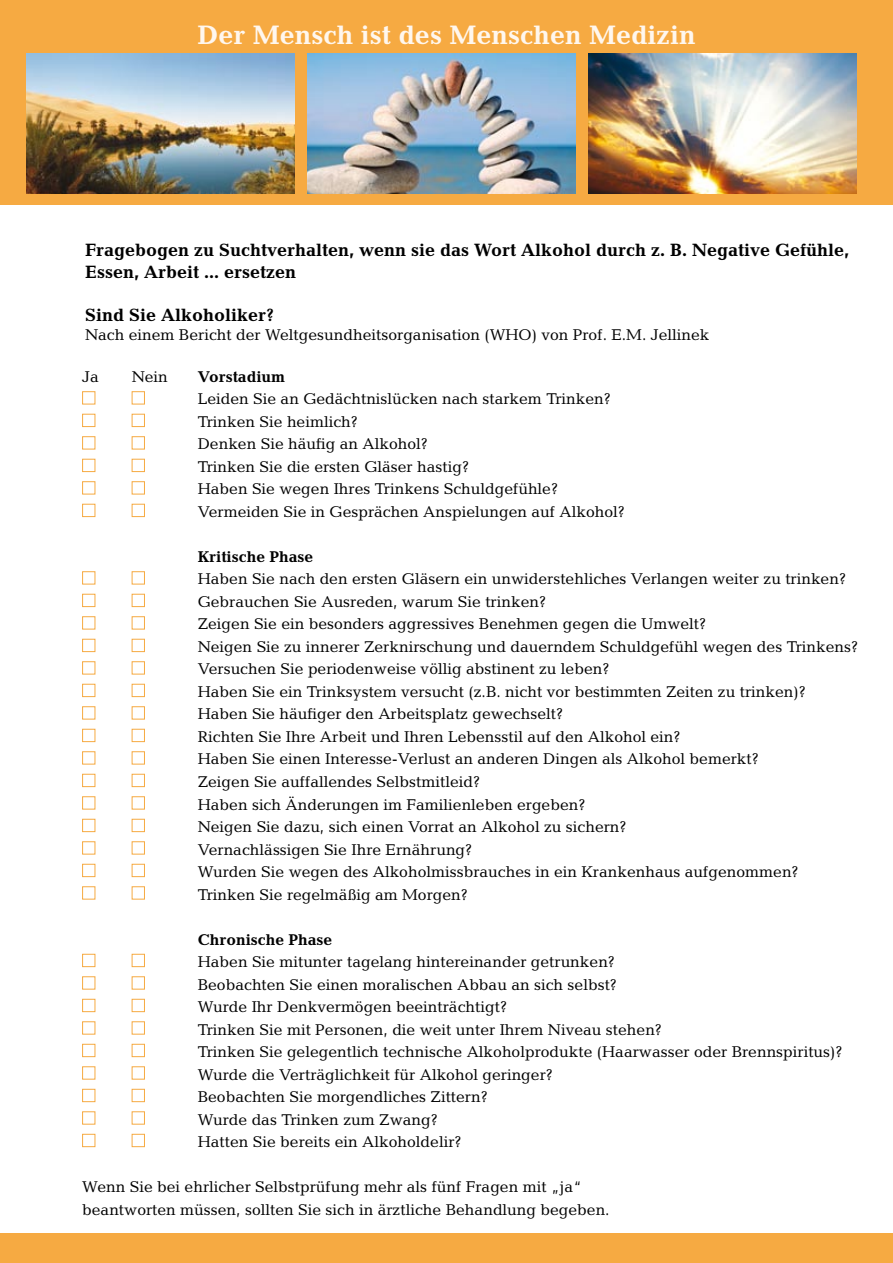
<style>
.page{position:relative;width:893px;height:1263px;background:#fff}
.page>*{position:absolute;margin:0;border:0;box-sizing:border-box;transform-origin:0 0}
.t1{font:700 27px "Candida";color:#fff7ee}
.t2{font:700 18px/21.6px "Candida";color:#000}
.t3{font:15.75px/22.5px "Candida";color:#000}
.t4{font:700 15.75px "Candida";color:#000}
</style>
<div class="page">
<div style="left:0;top:0;width:893px;height:204px;background:#f6aa42"></div>
<img style="left:27px;top:54px;width:268px;height:140px">
<img style="left:308px;top:54px;width:268px;height:140px">
<img style="left:589px;top:54px;width:268px;height:140px">
<div style="left:0;top:1233px;width:893px;height:30px;background:#f6aa42"></div>
<div style="left:82px;top:391px;width:13px;height:13px;border:1px solid #f6aa42"></div>
<div style="left:132px;top:391px;width:13px;height:13px;border:1px solid #f6aa42"></div>
<div style="left:82px;top:414px;width:13px;height:13px;border:1px solid #f6aa42"></div>
<div style="left:132px;top:414px;width:13px;height:13px;border:1px solid #f6aa42"></div>
<div style="left:82px;top:436px;width:13px;height:13px;border:1px solid #f6aa42"></div>
<div style="left:132px;top:436px;width:13px;height:13px;border:1px solid #f6aa42"></div>
<div style="left:82px;top:459px;width:13px;height:13px;border:1px solid #f6aa42"></div>
<div style="left:132px;top:459px;width:13px;height:13px;border:1px solid #f6aa42"></div>
<div style="left:82px;top:481px;width:13px;height:13px;border:1px solid #f6aa42"></div>
<div style="left:132px;top:481px;width:13px;height:13px;border:1px solid #f6aa42"></div>
<div style="left:82px;top:504px;width:13px;height:13px;border:1px solid #f6aa42"></div>
<div style="left:132px;top:504px;width:13px;height:13px;border:1px solid #f6aa42"></div>
<div style="left:82px;top:571px;width:13px;height:13px;border:1px solid #f6aa42"></div>
<div style="left:132px;top:571px;width:13px;height:13px;border:1px solid #f6aa42"></div>
<div style="left:82px;top:594px;width:13px;height:13px;border:1px solid #f6aa42"></div>
<div style="left:132px;top:594px;width:13px;height:13px;border:1px solid #f6aa42"></div>
<div style="left:82px;top:616px;width:13px;height:13px;border:1px solid #f6aa42"></div>
<div style="left:132px;top:616px;width:13px;height:13px;border:1px solid #f6aa42"></div>
<div style="left:82px;top:639px;width:13px;height:13px;border:1px solid #f6aa42"></div>
<div style="left:132px;top:639px;width:13px;height:13px;border:1px solid #f6aa42"></div>
<div style="left:82px;top:661px;width:13px;height:13px;border:1px solid #f6aa42"></div>
<div style="left:132px;top:661px;width:13px;height:13px;border:1px solid #f6aa42"></div>
<div style="left:82px;top:684px;width:13px;height:13px;border:1px solid #f6aa42"></div>
<div style="left:132px;top:684px;width:13px;height:13px;border:1px solid #f6aa42"></div>
<div style="left:82px;top:706px;width:13px;height:13px;border:1px solid #f6aa42"></div>
<div style="left:132px;top:706px;width:13px;height:13px;border:1px solid #f6aa42"></div>
<div style="left:82px;top:729px;width:13px;height:13px;border:1px solid #f6aa42"></div>
<div style="left:132px;top:729px;width:13px;height:13px;border:1px solid #f6aa42"></div>
<div style="left:82px;top:751px;width:13px;height:13px;border:1px solid #f6aa42"></div>
<div style="left:132px;top:751px;width:13px;height:13px;border:1px solid #f6aa42"></div>
<div style="left:82px;top:774px;width:13px;height:13px;border:1px solid #f6aa42"></div>
<div style="left:132px;top:774px;width:13px;height:13px;border:1px solid #f6aa42"></div>
<div style="left:82px;top:796px;width:13px;height:13px;border:1px solid #f6aa42"></div>
<div style="left:132px;top:796px;width:13px;height:13px;border:1px solid #f6aa42"></div>
<div style="left:82px;top:819px;width:13px;height:13px;border:1px solid #f6aa42"></div>
<div style="left:132px;top:819px;width:13px;height:13px;border:1px solid #f6aa42"></div>
<div style="left:82px;top:841px;width:13px;height:13px;border:1px solid #f6aa42"></div>
<div style="left:132px;top:841px;width:13px;height:13px;border:1px solid #f6aa42"></div>
<div style="left:82px;top:864px;width:13px;height:13px;border:1px solid #f6aa42"></div>
<div style="left:132px;top:864px;width:13px;height:13px;border:1px solid #f6aa42"></div>
<div style="left:82px;top:886px;width:13px;height:13px;border:1px solid #f6aa42"></div>
<div style="left:132px;top:886px;width:13px;height:13px;border:1px solid #f6aa42"></div>
<div style="left:82px;top:954px;width:13px;height:13px;border:1px solid #f6aa42"></div>
<div style="left:132px;top:954px;width:13px;height:13px;border:1px solid #f6aa42"></div>
<div style="left:82px;top:976px;width:13px;height:13px;border:1px solid #f6aa42"></div>
<div style="left:132px;top:976px;width:13px;height:13px;border:1px solid #f6aa42"></div>
<div style="left:82px;top:999px;width:13px;height:13px;border:1px solid #f6aa42"></div>
<div style="left:132px;top:999px;width:13px;height:13px;border:1px solid #f6aa42"></div>
<div style="left:82px;top:1021px;width:13px;height:13px;border:1px solid #f6aa42"></div>
<div style="left:132px;top:1021px;width:13px;height:13px;border:1px solid #f6aa42"></div>
<div style="left:82px;top:1044px;width:13px;height:13px;border:1px solid #f6aa42"></div>
<div style="left:132px;top:1044px;width:13px;height:13px;border:1px solid #f6aa42"></div>
<div style="left:82px;top:1066px;width:13px;height:13px;border:1px solid #f6aa42"></div>
<div style="left:132px;top:1066px;width:13px;height:13px;border:1px solid #f6aa42"></div>
<div style="left:82px;top:1089px;width:13px;height:13px;border:1px solid #f6aa42"></div>
<div style="left:132px;top:1089px;width:13px;height:13px;border:1px solid #f6aa42"></div>
<div style="left:82px;top:1111px;width:13px;height:13px;border:1px solid #f6aa42"></div>
<div style="left:132px;top:1111px;width:13px;height:13px;border:1px solid #f6aa42"></div>
<div style="left:82px;top:1134px;width:13px;height:13px;border:1px solid #f6aa42"></div>
<div style="left:132px;top:1134px;width:13px;height:13px;border:1px solid #f6aa42"></div>
<h1 class="t1" style="left:197px;top:20px;width:500px">Der Mensch ist des Menschen Medizin</h1>
<p class="t2" style="left:85px;top:239px;width:766px">Fragebogen zu Suchtverhalten, wenn sie das Wort Alkohol durch z. B. Negative Gefühle,<br>Essen, Arbeit ... ersetzen</p>
<p class="t2" style="left:85px;top:304px;width:191px">Sind Sie Alkoholiker?</p>
<p class="t3" style="left:85px;top:323px;width:626px">Nach einem Bericht der Weltgesundheitsorganisation (WHO) von Prof. E.M. Jellinek</p>
<p class="t3" style="left:82px;top:365px;width:18px">Ja</p>
<p class="t3" style="left:132px;top:365px;width:38px">Nein</p>
<p class="t4" style="left:198px;top:368px;width:89px">Vorstadium</p>
<p class="t3" style="left:198px;top:388px;width:429px">Leiden Sie an Gedächtnislücken nach starkem Trinken?<br>Trinken Sie heimlich?<br>Denken Sie häufig an Alkohol?<br>Trinken Sie die ersten Gläser hastig?<br>Haben Sie wegen Ihres Trinkens Schuldgefühle?<br>Vermeiden Sie in Gesprächen Anspielungen auf Alkohol?</p>
<p class="t4" style="left:198px;top:548px;width:117px">Kritische Phase</p>
<p class="t3" style="left:198px;top:568px;width:662px">Haben Sie nach den ersten Gläsern ein unwiderstehliches Verlangen weiter zu trinken?<br>Gebrauchen Sie Ausreden, warum Sie trinken?<br>Zeigen Sie ein besonders aggressives Benehmen gegen die Umwelt?<br>Neigen Sie zu innerer Zerknirschung und dauerndem Schuldgefühl wegen des Trinkens?<br>Versuchen Sie periodenweise völlig abstinent zu leben?<br>Haben Sie ein Trinksystem versucht (z.B. nicht vor bestimmten Zeiten zu trinken)?<br>Haben Sie häufiger den Arbeitsplatz gewechselt?<br>Richten Sie Ihre Arbeit und Ihren Lebensstil auf den Alkohol ein?<br>Haben Sie einen Interesse-Verlust an anderen Dingen als Alkohol bemerkt?<br>Zeigen Sie auffallendes Selbstmitleid?<br>Haben sich Änderungen im Familienleben ergeben?<br>Neigen Sie dazu, sich einen Vorrat an Alkohol zu sichern?<br>Vernachlässigen Sie Ihre Ernährung?<br>Wurden Sie wegen des Alkoholmissbrauches in ein Krankenhaus aufgenommen?<br>Trinken Sie regelmäßig am Morgen?</p>
<p class="t4" style="left:198px;top:930px;width:136px">Chronische Phase</p>
<p class="t3" style="left:198px;top:950px;width:646px">Haben Sie mitunter tagelang hintereinander getrunken?<br>Beobachten Sie einen moralischen Abbau an sich selbst?<br>Wurde Ihr Denkvermögen beeinträchtigt?<br>Trinken Sie mit Personen, die weit unter Ihrem Niveau stehen?<br>Trinken Sie gelegentlich technische Alkoholprodukte (Haarwasser oder Brennspiritus)?<br>Wurde die Verträglichkeit für Alkohol geringer?<br>Beobachten Sie morgendliches Zittern?<br>Wurde das Trinken zum Zwang?<br>Hatten Sie bereits ein Alkoholdelir?</p>
<p class="t3" style="left:82px;top:1175px;width:529px">Wenn Sie bei ehrlicher Selbstprüfung mehr als fünf Fragen mit „ja“ beantworten müssen, sollten Sie sich in ärztliche Behandlung begeben.</p>
</div>
